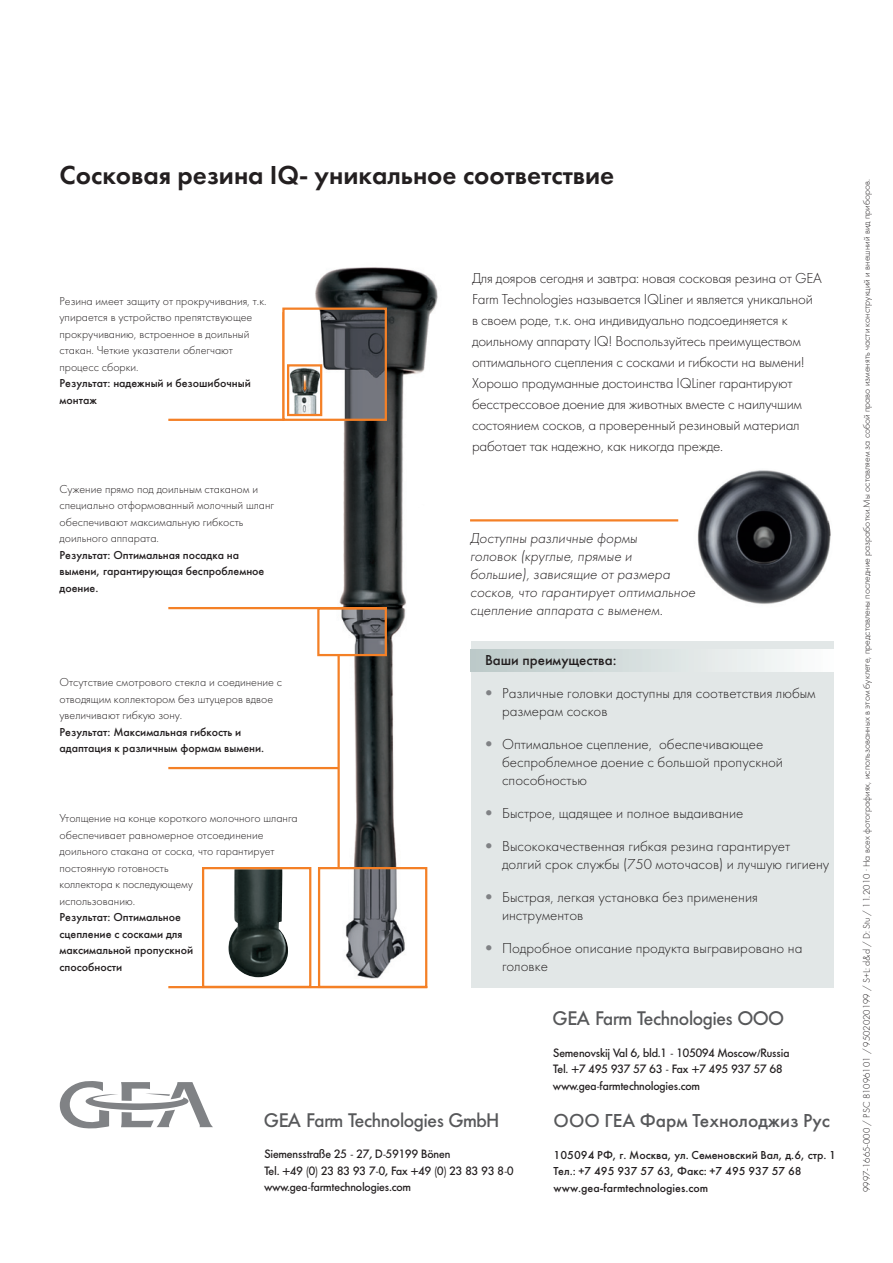
<style>
.page{position:relative;width:893px;height:1263px;background:#fff}
.page>*{position:absolute;margin:0;border:0;box-sizing:border-box;transform-origin:0 0}
.t1{font:27px "Futura Demi C";color:#231f20}
.t2{font:19.5px "Fut Med";letter-spacing:.01em;color:#57585a}
.t3{font:19.5px "Futura Medium C";color:#57585a}
.t4{font:15px/21px "Futura Light C";letter-spacing:-.015em;color:#231f20}
.t5{font:italic 15px/18px "Futura Light C";letter-spacing:.005em;color:#231f20}
.t6{font:15px "Futura Medium C";color:#231f20}
.t7{font:12px/16.5px "Futura Light C";color:#231f20}
.t8{font:12px/16.5px "Futura Medium C";color:#231f20}
.t9{font:12px/16.5px "Fut Med";letter-spacing:.01em;color:#231f20}
.t10{font:9.75px "Futura Light C";color:#231f20}
.s1{font-family:"Frutiger LT Com";font-weight:300;color:#808285}
</style>
<div class="page">
<svg style="left:60px;top:1081px;width:153px;height:47px"></svg>
<img style="left:272px;top:267px;width:284px;height:722px">
<div style="left:471px;top:642px;width:362px;height:346px;background:#e2e7e7"></div>
<div style="left:471px;top:649px;width:362px;height:22px;background:linear-gradient(to right,#bac8c7,#fbfcfc)"></div>
<img style="left:321px;top:870px;width:103px;height:115px">
<div style="left:318px;top:867px;width:109px;height:121px;border:2px solid #f48026"></div>
<img style="left:320px;top:610px;width:64px;height:43px">
<div style="left:317px;top:607px;width:70px;height:49px;border:2px solid #f48026"></div>
<hr style="left:168px;top:419px;width:116px;height:2px;background:#f48026">
<hr style="left:168px;top:607px;width:219px;height:2px;background:#f48026">
<img style="left:228px;top:870px;width:60px;height:107px">
<div style="left:202px;top:867px;width:109px;height:121px;border:2px solid #f48026"></div>
<hr style="left:168px;top:986px;width:259px;height:2px;background:#f48026">
<img style="left:694px;top:468px;width:139px;height:140px;border-radius:50%">
<hr style="left:470px;top:519px;width:208px;height:2px;background:#f48026">
<img style="left:285px;top:310px;width:99px;height:108px">
<div style="left:282px;top:307px;width:105px;height:114px;border:2px solid #f48026"></div>
<hr style="left:168px;top:767px;width:171px;height:2px;background:#f48026">
<hr style="left:337px;top:655px;width:3px;height:213px;background:#f48026">
<img style="left:290px;top:367px;width:29px;height:46px">
<div style="left:287px;top:364px;width:35px;height:52px;border:2px solid #f48026"></div>
<h1 class="t1" style="left:60px;top:164px;width:556px">Сосковая резина IQ- уникальное соответствие</h1>
<p class="t7" style="left:60px;top:293px;width:208px">Резина имеет защиту от прокручивания, т.к. упирается в устройство препятствующее прокручиванию, встроенное в доильный стакан. Четкие указатели облегчают процесс сборки.</p>
<p class="t8" style="left:60px;top:376px;width:193px">Результат: надежный и безошибочный монтаж</p>
<p class="t7" style="left:60px;top:481px;width:216px">Сужение прямо под доильным стаканом и специально отформованный молочный шланг обеспечивают максимальную гибкость доильного аппарата.</p>
<p class="t8" style="left:60px;top:547px;width:206px">Результат: Оптимальная посадка на вымени, гарантирующая беспроблемное доение.</p>
<p class="t7" style="left:60px;top:675px;width:224px">Отсутствие смотрового стекла и соединение с отводящим коллектором без штуцеров вдвое увеличивают гибкую зону.</p>
<p class="t8" style="left:60px;top:724px;width:206px">Результат: Максимальная гибкость и адаптация к различным формам вымени.</p>
<p class="t7" style="left:60px;top:811px;width:240px">Утолщение на конце короткого молочного шланга обеспечивает равномерное отсоединение доильного стакана от соска, что гарантирует постоянную готовность<br>коллектора к последующему<br>использованию.</p>
<p class="t8" style="left:60px;top:910px;width:135px">Результат: Оптимальное сцепление с сосками для максимальной пропускной способности</p>
<p class="t4" style="left:472px;top:269px;width:351px">Для дояров сегодня и завтра: новая сосковая резина от GEA Farm Technologies называется IQLiner и является уникальной в своем роде, т.к. она индивидуально подсоединяется к доильному аппарату IQ! Воспользуйтесь преимуществом оптимального сцепления с сосками и гибкости на вымени!<br>Хорошо продуманные достоинства IQLiner гарантируют бесстрессовое доение для животных вместе с наилучшим состоянием сосков, а проверенный резиновый материал работает так надежно, как никогда прежде.</p>
<p class="t5" style="left:470px;top:531px;width:227px">Доступны различные формы<br>головок (круглые, прямые и<br>большие), зависящие от размера сосков, что гарантирует оптимальное сцепление аппарата с выменем.</p>
<p class="t6" style="left:485px;top:654px;width:133px">Ваши преимущества:</p>
<p class="t4" style="left:502px;top:685px;width:315px;line-height:18px;text-indent:-17px"><span class="s1">•</span> Различные головки доступны для соответствия любым размерам сосков</p>
<p class="t4" style="left:502px;top:736px;width:282px;line-height:18px;text-indent:-17px"><span class="s1">•</span> Оптимальное сцепление, обеспечивающее беспроблемное доение с большой пропускной способностью</p>
<p class="t4" style="left:485px;top:804px;width:260px"><span class="s1">•</span> Быстрое, щадящее и полное выдаивание</p>
<p class="t4" style="left:502px;top:838px;width:329px;line-height:18px;text-indent:-17px"><span class="s1">•</span> Высококачественная гибкая резина гарантирует долгий срок службы (750 моточасов) и лучшую гигиену</p>
<p class="t4" style="left:502px;top:889px;width:257px;line-height:18px;text-indent:-17px"><span class="s1">•</span> Быстрая, легкая установка без применения инструментов</p>
<p class="t4" style="left:502px;top:940px;width:302px;line-height:18px;text-indent:-17px"><span class="s1">•</span> Подробное описание продукта выгравировано на головке</p>
<h2 class="t2" style="left:265px;top:1112px;width:236px">GEA Farm Technologies GmbH</h2>
<p class="t9" style="left:265px;top:1147px;width:251px">Siemensstraße 25 - 27, D-59199 Bönen<br>Tel. +49 (0) 23 83 93 7-0, Fax +49 (0) 23 83 93 8-0 www.gea-farmtechnologies.com</p>
<h2 class="t2" style="left:554px;top:1011px;width:232px">GEA Farm Technologies OOO</h2>
<p class="t9" style="left:554px;top:1045px;width:237px">Semenovskij Val 6, bld.1 - 105094 Moscow/Russia<br>Tel. +7 495 937 57 63 - Fax +7 495 937 57 68 www.gea-farmtechnologies.com</p>
<h2 class="t3" style="left:554px;top:1113px;width:278px">ООО ГЕА Фарм Технолоджиз Рус</h2>
<p class="t8" style="left:554px;top:1147px;width:284px">105094 РФ, г. Москва, ул. Семеновский Вал, д.6, стр. 1<br>Тел.: +7 495 937 57 63, Факс: +7 495 937 57 68 www.gea-farmtechnologies.com</p>
<p class="t10" style="left:863px;top:1192px;width:1014px;rotate:-90deg">9997-1665-000 / PSC 81096101 / 9502020199 / S+L: d&amp;d / D: Stu / 11.2010 . На всех фотографиях, использованных в этом буклете, представлены последние разработки.Мы оставляем за собой право изменять части конструкций и внешний вид приборов.</p>
</div>
